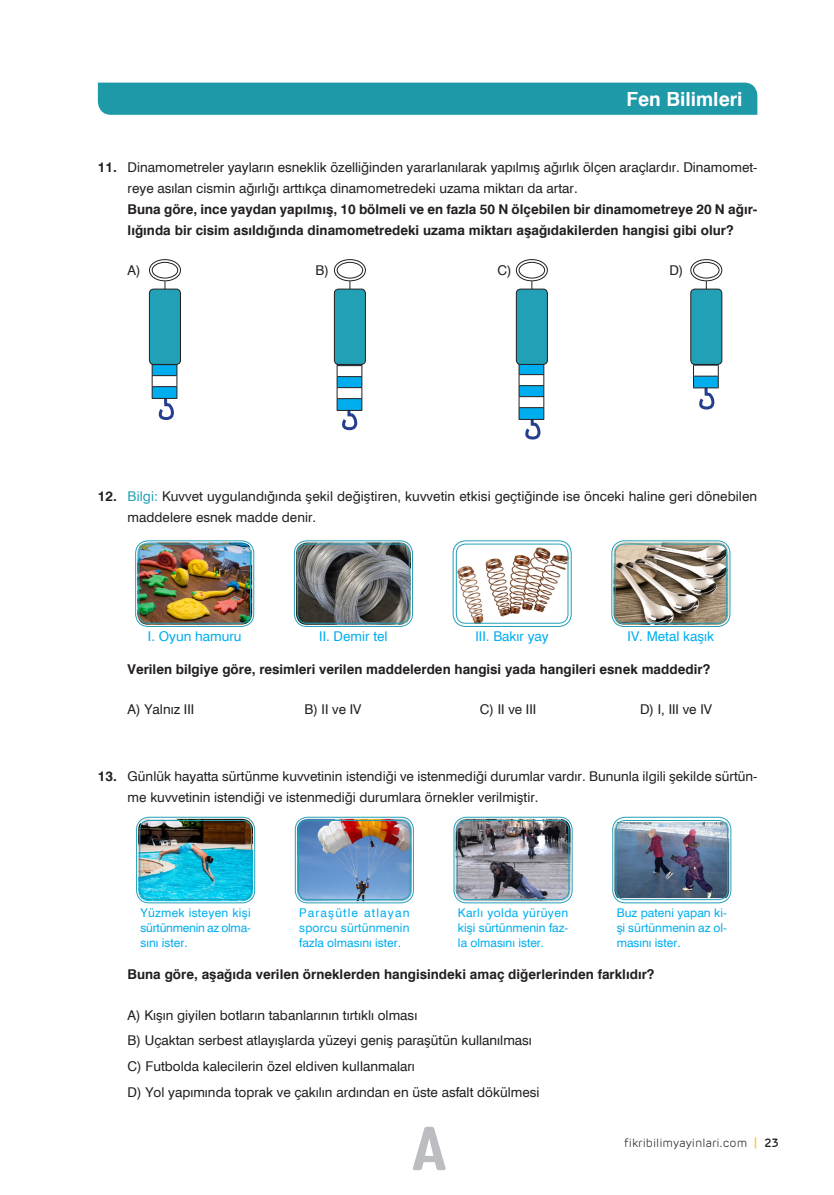
<style>
.page{position:relative;width:834px;height:1195px;background:#fff}
.page>*{position:absolute;margin:0;border:0;box-sizing:border-box;transform-origin:0 0}
.t1{font:60px "Grota Sans Rounded Regular 3";color:#bcbdc0}
.t2{font:700 19.5px "Swiss 721 BT";color:#fff}
.TS__PLAIN___TUR{font:13.5px/21px "Swiss 721 BT";color:#231f20}
.TC__ABCDE___TUR{font:13.5px "Swiss 721 BT";color:#231f20}
.TS__PLAIN___TUR-2{font:700 13.5px/21px "Swiss 721 BT";color:#231f20}
.TS__BOLD___TUR{font:700 13.5px "Swiss 721 BT";color:#231f20}
.t3{font:13.5px "Swiss 721 BT";color:#00aeef}
.t4{font:12px/15px "Swiss 721 BT";color:#00aeef;text-align:justify}
.t5{font:300 12px "Rubrik";color:#231f20}
.s1{font-weight:700}
.s2{color:#22a0b6}
.s3{font-weight:500;color:#fec62a}
.s4{font-weight:500}
</style>
<div class="page">
<div style="left:98px;top:83px;width:659px;height:32px;background:#1e99a8"></div>
<img style="left:137px;top:542px;width:115px;height:83px">
<div style="left:135px;top:540px;width:119px;height:87px;border:1px solid #22a0b6;border-radius:13px"></div>
<div style="left:138px;top:544px;width:113px;height:79px;border:1px solid #22a0b6;border-radius:9px"></div>
<img style="left:296px;top:542px;width:115px;height:83px">
<div style="left:294px;top:540px;width:119px;height:87px;border:1px solid #22a0b6;border-radius:13px"></div>
<div style="left:297px;top:544px;width:112px;height:79px;border:1px solid #22a0b6;border-radius:9px"></div>
<img style="left:454px;top:542px;width:115px;height:83px">
<div style="left:452px;top:540px;width:119px;height:87px;border:1px solid #22a0b6;border-radius:13px"></div>
<div style="left:456px;top:544px;width:112px;height:79px;border:1px solid #22a0b6;border-radius:9px"></div>
<img style="left:613px;top:542px;width:115px;height:83px">
<div style="left:611px;top:540px;width:119px;height:87px;border:1px solid #22a0b6;border-radius:13px"></div>
<div style="left:614px;top:544px;width:113px;height:79px;border:1px solid #22a0b6;border-radius:9px"></div>
<svg style="left:693px;top:365px;width:26px;height:45px"></svg>
<div style="left:690px;top:289px;width:31px;height:75px;background:#22a0b6;border-radius:4px"></div>
<div style="left:690px;top:289px;width:32px;height:76px;border:1px solid #231f20;border-radius:4px"></div>
<div style="left:690px;top:259px;width:32px;height:22px;border:1px solid #231f20;border-radius:50%"></div>
<div style="left:693px;top:262px;width:26px;height:16px;border:1px solid #231f20;border-radius:50%"></div>
<svg style="left:518px;top:365px;width:27px;height:75px"></svg>
<div style="left:516px;top:289px;width:31px;height:75px;background:#22a0b6;border-radius:4px"></div>
<div style="left:516px;top:289px;width:31px;height:76px;border:1px solid #231f20;border-radius:4px"></div>
<div style="left:516px;top:259px;width:31px;height:22px;border:1px solid #231f20;border-radius:50%"></div>
<div style="left:518px;top:262px;width:27px;height:16px;border:1px solid #231f20;border-radius:50%"></div>
<svg style="left:336px;top:365px;width:26px;height:66px"></svg>
<div style="left:334px;top:289px;width:31px;height:75px;background:#22a0b6;border-radius:4px"></div>
<div style="left:334px;top:289px;width:31px;height:76px;border:1px solid #231f20;border-radius:4px"></div>
<div style="left:334px;top:259px;width:31px;height:22px;border:1px solid #231f20;border-radius:50%"></div>
<div style="left:337px;top:262px;width:26px;height:16px;border:1px solid #231f20;border-radius:50%"></div>
<svg style="left:152px;top:365px;width:26px;height:55px"></svg>
<div style="left:149px;top:289px;width:31px;height:75px;background:#22a0b6;border-radius:4px"></div>
<div style="left:149px;top:289px;width:32px;height:76px;border:1px solid #231f20;border-radius:4px"></div>
<div style="left:149px;top:259px;width:32px;height:22px;border:1px solid #231f20;border-radius:50%"></div>
<div style="left:152px;top:262px;width:26px;height:16px;border:1px solid #231f20;border-radius:50%"></div>
<img style="left:138px;top:819px;width:115px;height:82px">
<div style="left:136px;top:817px;width:119px;height:86px;border:1px solid #22a0b6;border-radius:13px"></div>
<div style="left:139px;top:820px;width:113px;height:80px;border:1px solid #22a0b6;border-radius:9px"></div>
<img style="left:297px;top:819px;width:115px;height:82px">
<div style="left:295px;top:817px;width:118px;height:86px;border:1px solid #22a0b6;border-radius:13px"></div>
<div style="left:298px;top:820px;width:112px;height:80px;border:1px solid #22a0b6;border-radius:9px"></div>
<img style="left:455px;top:819px;width:115px;height:82px">
<div style="left:453px;top:817px;width:119px;height:86px;border:1px solid #22a0b6;border-radius:13px"></div>
<div style="left:457px;top:820px;width:112px;height:80px;border:1px solid #22a0b6;border-radius:9px"></div>
<img style="left:614px;top:822px;width:115px;height:76px">
<div style="left:612px;top:817px;width:119px;height:86px;border:1px solid #22a0b6;border-radius:13px"></div>
<div style="left:615px;top:820px;width:112px;height:80px;border:1px solid #22a0b6;border-radius:9px"></div>
<h2 class="t2" style="left:626px;top:87px;width:118px">Fen Bilimleri</h2>
<p class="TS__PLAIN___TUR" style="left:128px;top:156px;width:631px;text-indent:-30px"><span class="s1">11.</span> Dinamometreler yayların esneklik özelliğinden yararlanılarak yapılmış ağırlık ölçen araçlardır. Dinamomet&shy;reye asılan cismin ağırlığı arttıkça dinamometredeki uzama miktarı da artar.</p>
<p class="TS__PLAIN___TUR-2" style="left:128px;top:198px;width:631px">Buna göre, ince yaydan yapılmış, 10 bölmeli ve en fazla 50 N ölçebilen bir dinamometreye 20 N ağır&shy;lığında bir cisim asıldığında dinamometredeki uzama miktarı aşağıdakilerden hangisi gibi olur?</p>
<p class="TS__PLAIN___TUR" style="left:128px;top:260px;width:15px">A)</p>
<p class="TS__PLAIN___TUR" style="left:315px;top:260px;width:15px">B)</p>
<p class="TS__PLAIN___TUR" style="left:497px;top:260px;width:16px">C)</p>
<p class="TS__PLAIN___TUR" style="left:669px;top:260px;width:16px">D)</p>
<p class="TS__PLAIN___TUR" style="left:128px;top:486px;width:631px;text-indent:-30px"><span class="s1">12.</span> <span class="s2">Bilgi:</span> Kuvvet uygulandığında şekil değiştiren, kuvvetin etkisi geçtiğinde ise önceki haline geri dönebilen maddelere esnek madde denir.</p>
<p class="t3" style="left:148px;top:628px;width:95px">I. Oyun hamuru</p>
<p class="t3" style="left:319px;top:628px;width:70px">II. Demir tel</p>
<p class="t3" style="left:475px;top:628px;width:75px">III. Bakır yay</p>
<p class="t3" style="left:627px;top:628px;width:88px">IV. Metal kaşık</p>
<p class="TS__BOLD___TUR" style="left:128px;top:661px;width:584px">Verilen bilgiye göre, resimleri verilen maddelerden hangisi yada hangileri esnek maddedir?</p>
<p class="TS__PLAIN___TUR" style="left:128px;top:699px;width:68px">A) Yalnız III</p>
<p class="TS__PLAIN___TUR" style="left:304px;top:699px;width:59px">B) II ve IV</p>
<p class="TS__PLAIN___TUR" style="left:479px;top:699px;width:58px">C) II ve III</p>
<p class="TS__PLAIN___TUR" style="left:640px;top:699px;width:74px">D) I, III ve IV</p>
<p class="TS__PLAIN___TUR" style="left:128px;top:766px;width:631px;text-indent:-30px"><span class="s1">13.</span> Günlük hayatta sürtünme kuvvetinin istendiği ve istenmediği durumlar vardır. Bununla ilgili şekilde sürtün&shy;me kuvvetinin istendiği ve istenmediği durumlara örnekler verilmiştir.</p>
<p class="t4" style="left:140px;top:905px;width:112px">Yüzmek isteyen kişi sürtünmenin az olma&shy;sını ister.</p>
<p class="t4" style="left:299px;top:905px;width:112px">Paraşütle atlayan sporcu sürtünmenin fazla olmasını ister.</p>
<p class="t4" style="left:458px;top:905px;width:112px">Karlı yolda yürüyen kişi sürtünmenin faz&shy;la olmasını ister.</p>
<p class="t4" style="left:616px;top:905px;width:112px">Buz pateni yapan ki&shy;şi sürtünmenin az ol&shy;masını ister.</p>
<p class="TS__BOLD___TUR" style="left:128px;top:966px;width:528px">Buna göre, aşağıda verilen örneklerden hangisindeki amaç diğerlerinden farklıdır?</p>
<p class="TC__ABCDE___TUR" style="left:128px;top:1006px;width:291px">A) Kışın giyilen botların tabanlarının tırtıklı olması</p>
<p class="TC__ABCDE___TUR" style="left:128px;top:1032px;width:406px">B) Uçaktan serbest atlayışlarda yüzeyi geniş paraşütün kullanılması</p>
<p class="TC__ABCDE___TUR" style="left:128px;top:1058px;width:289px">C) Futbolda kalecilerin özel eldiven kullanmaları</p>
<p class="TC__ABCDE___TUR" style="left:128px;top:1084px;width:413px">D) Yol yapımında toprak ve çakılın ardından en üste asfalt dökülmesi</p>
<h1 class="t1" style="left:412px;top:1112px;width:36px">A</h1>
<p class="t5" style="left:624px;top:1136px;width:156px">fikribilimyayinlari.com <span class="s3">|</span> <span class="s4">23</span></p>
</div>
